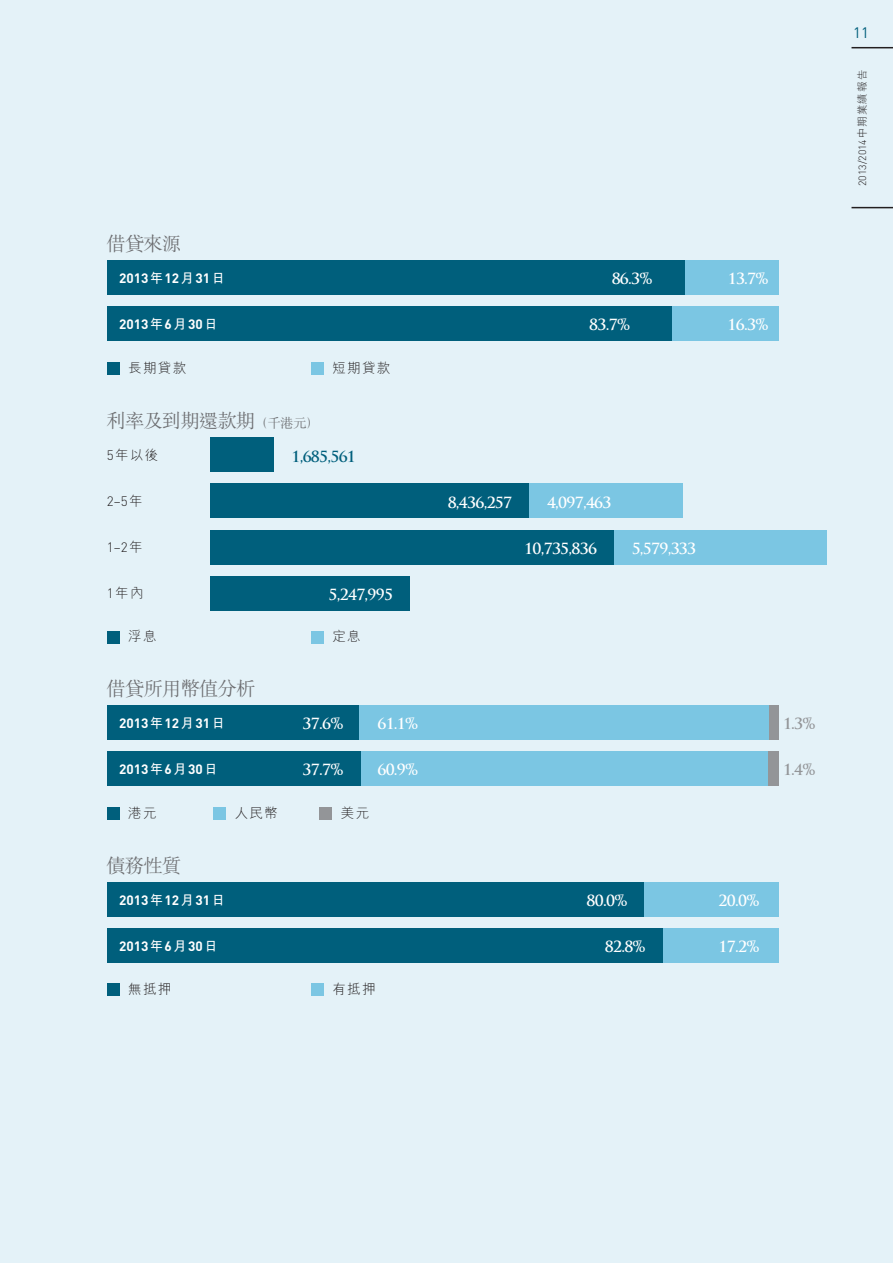
<style>
.page{position:relative;width:893px;height:1263px;background:#e4f2f8}
.page>*{position:absolute;margin:0;border:0;box-sizing:border-box;transform-origin:0 0}
.t1{font:300 19.5px "M Sung HK";letter-spacing:-.05em;color:#6c6d70}
.t2{font:700 15px "Trajan Pro";letter-spacing:-.05em;color:#fff}
.t3{font:700 15px "Trajan Pro";letter-spacing:-.05em;color:#005f7c}
.t4{font:700 15px "Trajan Pro";color:#939598}
.t5{font:15px "DIN Pro";color:#005f7c}
.t6{font:700 13.5px "DIN Pro";color:#fff}
.t7{font:300 13.5px "M Hei HK";letter-spacing:.1em;color:#231f20}
.t8{font:300 13.5px "DIN Pro";color:#231f20}
.t9{font:300 10.5px "DIN Pro";color:#231f20}
.s1{font-family:"M Hei HK"}
.s2{font-size:13.5px}
.s3{font-family:"DIN Pro"}
</style>
<div class="page">
<hr style="left:851px;top:47px;width:42px;height:1px;background:#231f20">
<hr style="left:851px;top:207px;width:42px;height:1px;background:#231f20">
<div style="left:727px;top:752px;width:51px;height:34px;background:#939598"></div>
<div style="left:468px;top:882px;width:310px;height:34px;background:#7bc6e3"></div>
<div style="left:107px;top:882px;width:537px;height:34px;background:#005f7c"></div>
<div style="left:468px;top:928px;width:310px;height:34px;background:#7bc6e3"></div>
<div style="left:107px;top:928px;width:556px;height:34px;background:#005f7c"></div>
<div style="left:324px;top:752px;width:443px;height:34px;background:#7bc6e3"></div>
<div style="left:107px;top:752px;width:253px;height:34px;background:#005f7c"></div>
<div style="left:468px;top:261px;width:310px;height:34px;background:#7bc6e3"></div>
<div style="left:107px;top:261px;width:578px;height:34px;background:#005f7c"></div>
<div style="left:468px;top:307px;width:310px;height:34px;background:#7bc6e3"></div>
<div style="left:107px;top:307px;width:565px;height:34px;background:#005f7c"></div>
<div style="left:107px;top:362px;width:13px;height:13px;background:#005f7c"></div>
<div style="left:311px;top:362px;width:13px;height:13px;background:#7bc6e3"></div>
<div style="left:107px;top:631px;width:13px;height:12px;background:#005f7c"></div>
<div style="left:311px;top:631px;width:13px;height:12px;background:#7bc6e3"></div>
<div style="left:727px;top:706px;width:51px;height:34px;background:#939598"></div>
<div style="left:107px;top:807px;width:13px;height:13px;background:#005f7c"></div>
<div style="left:213px;top:807px;width:13px;height:13px;background:#7bc6e3"></div>
<div style="left:320px;top:807px;width:12px;height:13px;background:#939598"></div>
<div style="left:107px;top:983px;width:13px;height:13px;background:#005f7c"></div>
<div style="left:311px;top:983px;width:13px;height:13px;background:#7bc6e3"></div>
<div style="left:324px;top:706px;width:445px;height:34px;background:#7bc6e3"></div>
<div style="left:107px;top:706px;width:252px;height:34px;background:#005f7c"></div>
<div style="left:537px;top:530px;width:290px;height:34px;background:#7bc6e3"></div>
<div style="left:210px;top:530px;width:404px;height:34px;background:#005f7c"></div>
<div style="left:527px;top:484px;width:156px;height:34px;background:#7bc6e3"></div>
<div style="left:210px;top:484px;width:319px;height:34px;background:#005f7c"></div>
<div style="left:210px;top:577px;width:200px;height:34px;background:#005f7c"></div>
<div style="left:210px;top:437px;width:64px;height:34px;background:#005f7c"></div>
<h1 class="t1" style="left:106px;top:237px;width:77px">借貸來源</h1>
<p class="t6" style="left:119px;top:273px;width:107px">2013<span class="s1">年</span>12<span class="s1">月</span>31<span class="s1">日</span></p>
<p class="t2" style="left:612px;top:270px;width:42px">86.3%</p>
<p class="t2" style="left:728px;top:270px;width:42px">13.7%</p>
<p class="t6" style="left:119px;top:320px;width:100px">2013<span class="s1">年</span>6<span class="s1">月</span>30<span class="s1">日</span></p>
<p class="t2" style="left:589px;top:316px;width:42px">83.7%</p>
<p class="t2" style="left:728px;top:316px;width:42px">16.3%</p>
<p class="t7" style="left:128px;top:362px;width:60px">長期貸款</p>
<p class="t7" style="left:332px;top:362px;width:60px">短期貸款</p>
<h1 class="t1" style="left:106px;top:413px;width:214px">利率及到期還款期<span class="s2">（千港元）</span></h1>
<p class="t7" style="left:107px;top:449px;width:53px"><span class="s3">5</span>年以後</p>
<p class="t8" style="left:107px;top:496px;width:37px">2–5<span class="s1">年</span></p>
<p class="t3" style="left:291px;top:448px;width:66px">1,685,561</p>
<p class="t2" style="left:448px;top:494px;width:66px">8,436,257</p>
<p class="t2" style="left:547px;top:494px;width:66px">4,097,463</p>
<p class="t2" style="left:524px;top:540px;width:74px">10,735,836</p>
<p class="t2" style="left:632px;top:540px;width:66px">5,579,333</p>
<p class="t8" style="left:107px;top:542px;width:37px">1–2<span class="s1">年</span></p>
<p class="t7" style="left:107px;top:588px;width:38px"><span class="s3">1</span>年內</p>
<p class="t2" style="left:329px;top:586px;width:66px">5,247,995</p>
<p class="t7" style="left:128px;top:631px;width:30px">浮息</p>
<p class="t7" style="left:332px;top:631px;width:30px">定息</p>
<h1 class="t1" style="left:106px;top:682px;width:151px">借貸所用幣值分析</h1>
<p class="t6" style="left:119px;top:718px;width:107px">2013<span class="s1">年</span>12<span class="s1">月</span>31<span class="s1">日</span></p>
<p class="t2" style="left:303px;top:715px;width:42px">37.6%</p>
<p class="t2" style="left:377px;top:715px;width:42px">61.1%</p>
<p class="t6" style="left:119px;top:765px;width:100px">2013<span class="s1">年</span>6<span class="s1">月</span>30<span class="s1">日</span></p>
<p class="t2" style="left:377px;top:761px;width:42px">60.9%</p>
<p class="t7" style="left:128px;top:807px;width:30px">港元</p>
<p class="t7" style="left:235px;top:807px;width:45px">人民幣</p>
<p class="t2" style="left:303px;top:761px;width:42px">37.7%</p>
<p class="t7" style="left:341px;top:807px;width:30px">美元</p>
<h1 class="t1" style="left:106px;top:858px;width:77px">債務性質</h1>
<p class="t6" style="left:119px;top:895px;width:107px">2013<span class="s1">年</span>12<span class="s1">月</span>31<span class="s1">日</span></p>
<p class="t2" style="left:587px;top:892px;width:42px">80.0%</p>
<p class="t2" style="left:719px;top:892px;width:42px">20.0%</p>
<p class="t6" style="left:119px;top:941px;width:100px">2013<span class="s1">年</span>6<span class="s1">月</span>30<span class="s1">日</span></p>
<p class="t2" style="left:605px;top:938px;width:42px">82.8%</p>
<p class="t2" style="left:719px;top:938px;width:42px">17.2%</p>
<p class="t7" style="left:128px;top:984px;width:45px">無抵押</p>
<p class="t7" style="left:332px;top:984px;width:45px">有抵押</p>
<p class="t4" style="left:783px;top:715px;width:34px">1.3%</p>
<p class="t4" style="left:783px;top:761px;width:34px">1.4%</p>
<p class="t5" style="left:853px;top:27px;width:17px">11</p>
<p class="t9" style="left:859px;top:186px;width:118px;rotate:-90deg">2013/2014<span class="s1">中期業績報告</span></p>
</div>
